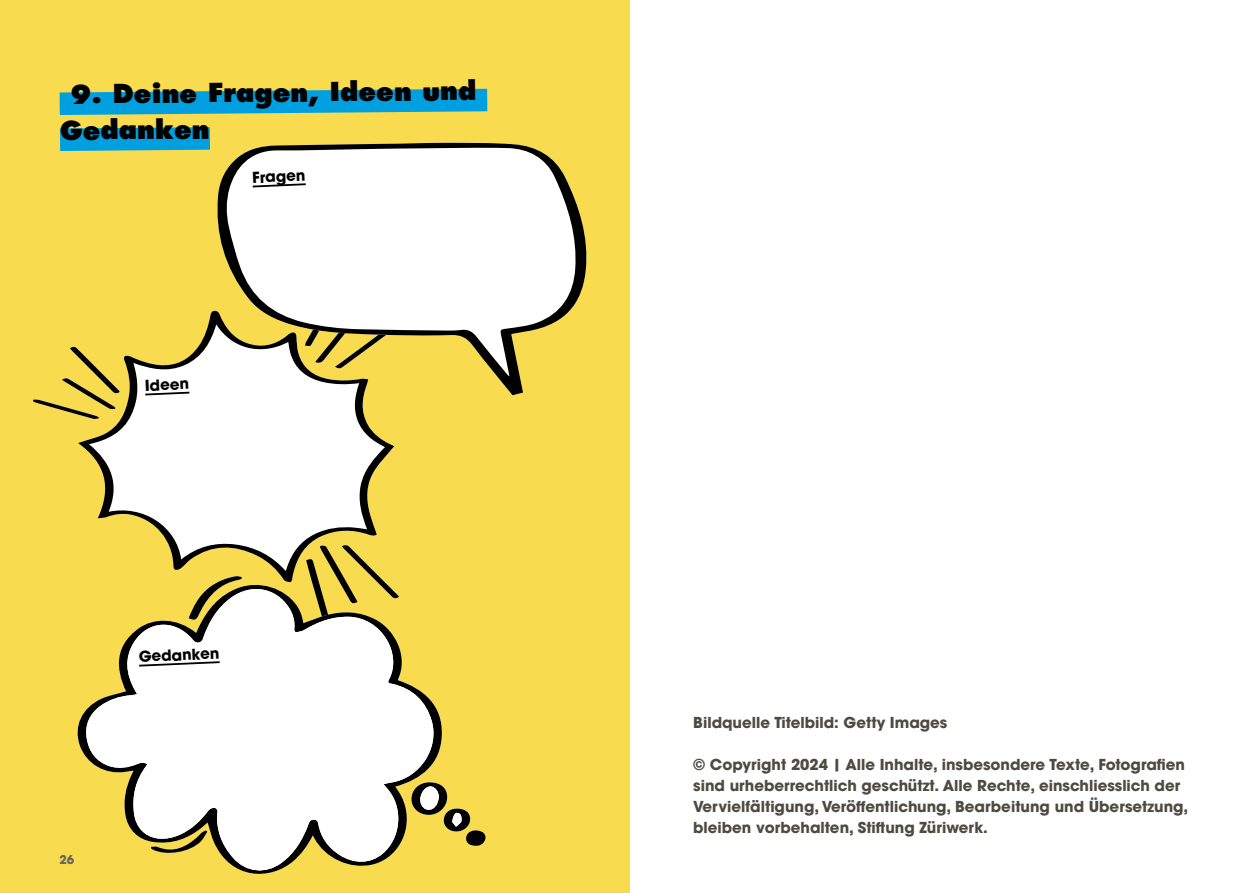
<style>
.page{position:relative;width:1259px;height:893px;background:#fff}
.page>*{position:absolute;margin:0;border:0;box-sizing:border-box;transform-origin:0 0}
.t1{font:800 25.5px/34.8px "Futura LT";color:#000}
.t2{font:700 15px/21px "ITC Avant Garde Std";color:#4e4a40}
.t3{font:700 15px "ITC Avant Garde Std";color:#000}
.t4{font:700 12px "ITC Avant Garde Std";color:#68655e}
</style>
<div class="page">
<div style="left:0;top:0;width:629px;height:893px;background:#f8db4e"></div>
<svg style="left:59px;top:88px;width:429px;height:63px"></svg>
<svg style="left:78px;top:311px;width:316px;height:269px;fill:#fff"></svg>
<svg style="left:306px;top:545px;width:88px;height:35px"></svg>
<svg style="left:33px;top:346px;width:87px;height:73px"></svg>
<svg style="left:189px;top:576px;width:53px;height:7px"></svg>
<svg style="left:85px;top:583px;width:354px;height:291px;fill:#fff"></svg>
<svg style="left:411px;top:782px;width:74px;height:64px"></svg>
<svg style="left:215px;top:142px;width:372px;height:253px"></svg>
<svg style="left:226px;top:147px;width:351px;height:230px;fill:#fff"></svg>
<svg style="left:251px;top:182px;width:57px;height:6px"></svg>
<svg style="left:143px;top:391px;width:48px;height:5px"></svg>
<svg style="left:137px;top:660px;width:85px;height:8px"></svg>
<h1 class="t1" style="left:59px;top:79px;width:419px;text-indent:11px;rotate:-1deg">9. Deine Fragen, Ideen und<br>Gedanken</h1>
<p class="t3" style="left:252px;top:168px;width:55px;rotate:-3deg">Fragen</p>
<p class="t3" style="left:144px;top:375px;width:46px;rotate:-3deg">Ideen</p>
<p class="t3" style="left:138px;top:647px;width:82px;rotate:-3deg">Gedanken</p>
<p class="t4" style="left:60px;top:852px;width:16px">26</p>
<p class="t2" style="left:693px;top:712px;width:256px">Bildquelle Titelbild: Getty Images</p>
<p class="t2" style="left:693px;top:754px;width:496px">© Copyright 2024 | Alle Inhalte, insbesondere Texte, Fotografien sind urheberrechtlich geschützt. Alle Rechte, einschliesslich der Vervielfältigung, Veröffentlichung, Bearbeitung und Übersetzung, bleiben vorbehalten, Stiftung Züriwerk.</p>
</div>
